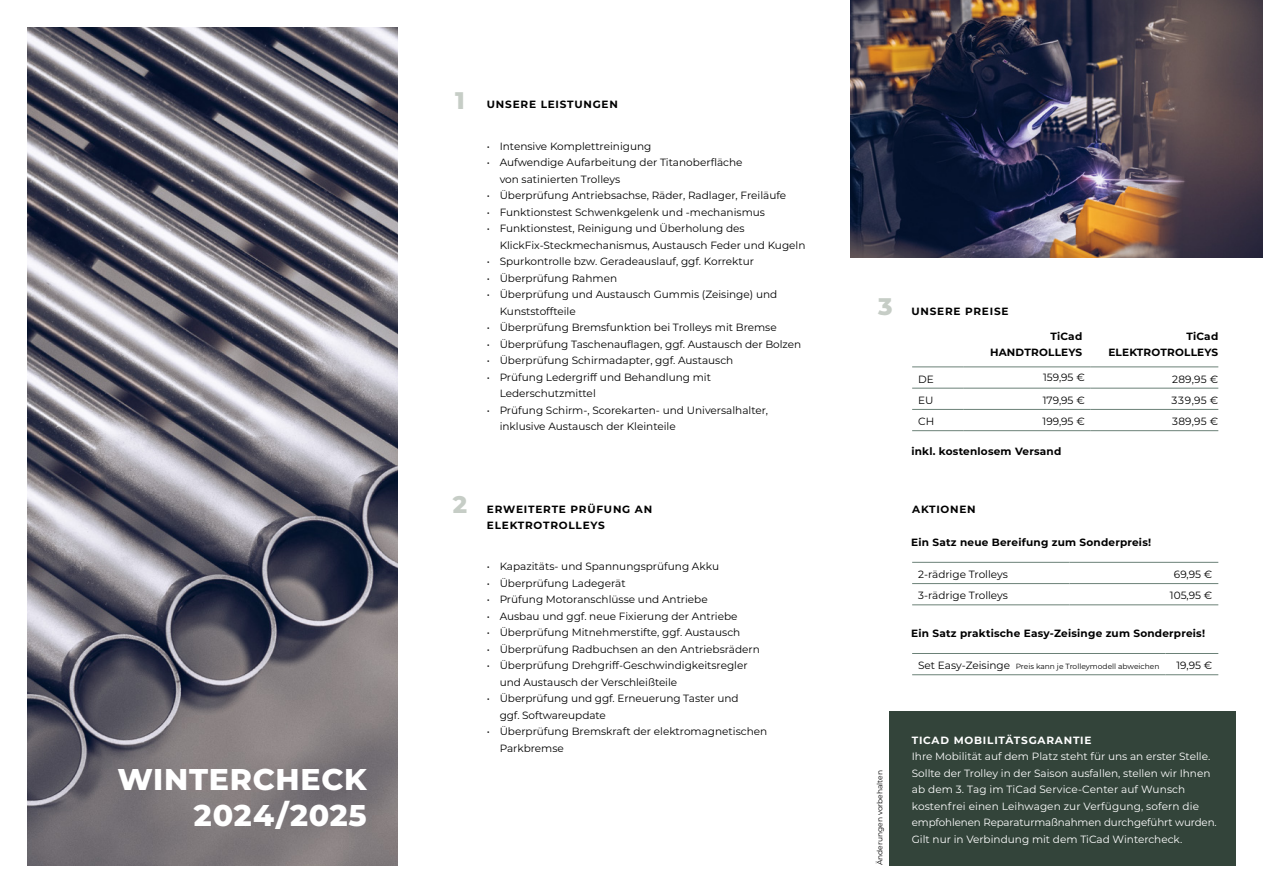
<style>
.page{position:relative;width:1263px;height:893px;background:#fff}
.page>*{position:absolute;margin:0;border:0;box-sizing:border-box;transform-origin:0 0}
.t1{font:800 30px/36px "Montserrat";letter-spacing:.025em;color:#fff;text-align:right}
.t2{font:800 24px "Montserrat";color:#c6cdc6}
.t3{font:10.5px/16.5px "Montserrat";color:#000}
.t4{font:10.5px/16.5px "Montserrat";color:#fff}
.t5{font:700 10.5px/16.5px "Montserrat";letter-spacing:.02em;color:#000;text-align:right}
.t6{font:700 10.5px/16.5px "Montserrat";letter-spacing:.075em;color:#000}
.t7{font:700 10.5px "Montserrat";letter-spacing:.075em;color:#fff}
.t8{font:7.5px "Montserrat";color:#000}
.s1{font-size:10.5px}
</style>
<div class="page">
<img style="left:28px;top:28px;width:370px;height:837px">
<div style="left:889px;top:711px;width:346px;height:154px;background:#33443a"></div>
<hr style="left:912px;top:562px;width:157px;height:1px;background:#6b8177">
<hr style="left:1069px;top:562px;width:149px;height:1px;background:#6b8177">
<hr style="left:912px;top:583px;width:157px;height:1px;background:#6b8177">
<hr style="left:1069px;top:583px;width:149px;height:1px;background:#6b8177">
<hr style="left:912px;top:605px;width:157px;height:1px;background:#6b8177">
<hr style="left:1069px;top:605px;width:149px;height:1px;background:#6b8177">
<hr style="left:912px;top:653px;width:253px;height:1px;background:#6b8177">
<hr style="left:1165px;top:653px;width:53px;height:1px;background:#6b8177">
<hr style="left:912px;top:674px;width:253px;height:1px;background:#6b8177">
<hr style="left:1165px;top:674px;width:53px;height:1px;background:#6b8177">
<hr style="left:912px;top:367px;width:51px;height:1px;background:#6b8177">
<hr style="left:963px;top:367px;width:128px;height:1px;background:#6b8177">
<hr style="left:1091px;top:367px;width:127px;height:1px;background:#6b8177">
<hr style="left:912px;top:388px;width:51px;height:1px;background:#6b8177">
<hr style="left:963px;top:388px;width:128px;height:1px;background:#6b8177">
<hr style="left:1091px;top:388px;width:127px;height:1px;background:#6b8177">
<hr style="left:912px;top:409px;width:51px;height:1px;background:#6b8177">
<hr style="left:963px;top:409px;width:128px;height:1px;background:#6b8177">
<hr style="left:1091px;top:409px;width:127px;height:1px;background:#6b8177">
<hr style="left:912px;top:430px;width:51px;height:1px;background:#6b8177">
<hr style="left:963px;top:430px;width:128px;height:1px;background:#6b8177">
<hr style="left:1091px;top:430px;width:127px;height:1px;background:#6b8177">
<img style="left:850px;top:0;width:413px;height:257px">
<h1 class="t1" style="left:117px;top:760px;width:251px">WINTERCHECK<br>2024/2025</h1>
<h2 class="t2" style="left:455px;top:82px;width:11px">1</h2>
<p class="t6" style="left:487px;top:96px;width:133px">UNSERE LEISTUNGEN</p>
<p class="t3" style="left:487px;top:137px;width:166px">• Intensive Komplettreinigung</p>
<p class="t3" style="left:500px;top:154px;width:244px;text-indent:-13px">• Aufwendige Aufarbeitung der Titanoberfläche von satinierten Trolleys</p>
<p class="t3" style="left:487px;top:187px;width:301px">• Überprüfung Antriebsachse, Räder, Radlager, Freiläufe</p>
<p class="t3" style="left:487px;top:203px;width:280px">• Funktionstest Schwenkgelenk und -mechanismus</p>
<p class="t3" style="left:500px;top:220px;width:307px;text-indent:-13px">• Funktionstest, Reinigung und Überholung des<br>KlickFix-Steckmechanismus, Austausch Feder und Kugeln</p>
<p class="t3" style="left:487px;top:253px;width:269px">• Spurkontrolle bzw. Geradeauslauf, ggf. Korrektur</p>
<p class="t3" style="left:487px;top:269px;width:132px">• Überprüfung Rahmen</p>
<p class="t3" style="left:500px;top:286px;width:279px;text-indent:-13px">• Überprüfung und Austausch Gummis (Zeisinge) und<br>Kunststoffteile</p>
<p class="t3" style="left:487px;top:319px;width:291px">• Überprüfung Bremsfunktion bei Trolleys mit Bremse</p>
<p class="t3" style="left:487px;top:335px;width:316px">• Überprüfung Taschenauflagen, ggf. Austausch der Bolzen</p>
<p class="t3" style="left:487px;top:352px;width:248px">• Überprüfung Schirmadapter, ggf. Austausch</p>
<p class="t3" style="left:500px;top:368px;width:213px;text-indent:-13px">• Prüfung Ledergriff und Behandlung mit<br>Lederschutzmittel</p>
<p class="t3" style="left:500px;top:401px;width:270px;text-indent:-13px">• Prüfung Schirm-, Scorekarten- und Universalhalter, inklusive Austausch der Kleinteile</p>
<h2 class="t2" style="left:453px;top:487px;width:16px">2</h2>
<p class="t6" style="left:487px;top:500px;width:167px">ERWEITERTE PRÜFUNG AN<br>ELEKTROTROLLEYS</p>
<p class="t3" style="left:487px;top:558px;width:234px">• Kapazitäts- und Spannungsprüfung Akku</p>
<p class="t3" style="left:487px;top:575px;width:140px">• Überprüfung Ladegerät</p>
<p class="t3" style="left:487px;top:591px;width:222px">• Prüfung Motoranschlüsse und Antriebe</p>
<p class="t3" style="left:487px;top:608px;width:252px">• Ausbau und ggf. neue Fixierung der Antriebe</p>
<p class="t3" style="left:487px;top:624px;width:255px">• Überprüfung Mitnehmerstifte, ggf. Austausch</p>
<p class="t3" style="left:487px;top:641px;width:274px">• Überprüfung Radbuchsen an den Antriebsrädern</p>
<p class="t3" style="left:500px;top:657px;width:249px;text-indent:-13px">• Überprüfung Drehgriff-Geschwindigkeitsregler und Austausch der Verschleißteile</p>
<p class="t3" style="left:500px;top:690px;width:240px;text-indent:-13px">• Überprüfung und ggf. Erneuerung Taster und ggf. Softwareupdate</p>
<p class="t3" style="left:500px;top:723px;width:269px;text-indent:-13px">• Überprüfung Bremskraft der elektromagnetischen<br>Parkbremse</p>
<h2 class="t2" style="left:878px;top:289px;width:16px">3</h2>
<p class="t6" style="left:911px;top:302px;width:99px">UNSERE PREISE</p>
<p class="t5" style="left:990px;top:327px;width:94px">TiCad<br>HANDTROLLEYS</p>
<p class="t5" style="left:1108px;top:327px;width:111px">TiCad<br>ELEKTROTROLLEYS</p>
<p class="t3" style="left:918px;top:370px;width:17px">DE</p>
<p class="t3" style="left:1043px;top:368px;width:43px">159,95 €</p>
<p class="t3" style="left:1172px;top:370px;width:48px">289,95 €</p>
<p class="t3" style="left:918px;top:391px;width:17px">EU</p>
<p class="t3" style="left:1043px;top:391px;width:43px">179,95 €</p>
<p class="t3" style="left:1171px;top:391px;width:48px">339,95 €</p>
<p class="t3" style="left:918px;top:413px;width:18px">CH</p>
<p class="t3" style="left:1042px;top:413px;width:44px">199,95 €</p>
<p class="t3" style="left:1172px;top:413px;width:48px">389,95 €</p>
<p class="t5" style="left:911px;top:443px;width:151px">inkl. kostenlosem Versand</p>
<p class="t6" style="left:912px;top:500px;width:65px">AKTIONEN</p>
<p class="t5" style="left:911px;top:533px;width:241px">Ein Satz neue Bereifung zum Sonderpreis!</p>
<p class="t3" style="left:918px;top:566px;width:91px">2-rädrige Trolleys</p>
<p class="t3" style="left:1174px;top:566px;width:40px">69,95 €</p>
<p class="t3" style="left:918px;top:587px;width:91px">3-rädrige Trolleys</p>
<p class="t3" style="left:1170px;top:587px;width:44px">105,95 €</p>
<p class="t5" style="left:911px;top:624px;width:295px">Ein Satz praktische Easy-Zeisinge zum Sonderpreis!</p>
<p class="t8" style="left:918px;top:661px;width:243px"><span class="s1">Set Easy-Zeisinge</span> Preis kann je Trolleymodell abweichen</p>
<p class="t3" style="left:1176px;top:657px;width:37px">19,95 €</p>
<p class="t8" style="left:874px;top:865px;width:97px;rotate:-90deg">Änderungen vorbehalten</p>
<p class="t7" style="left:912px;top:732px;width:181px">TICAD MOBILITÄTSGARANTIE</p>
<p class="t4" style="left:912px;top:748px;width:306px">Ihre Mobilität auf dem Platz steht für uns an erster Stelle.<br>Sollte der Trolley in der Saison ausfallen, stellen wir Ihnen ab dem 3. Tag im TiCad Service-Center auf Wunsch kostenfrei einen Leihwagen zur Verfügung, sofern die empfohlenen Reparaturmaßnahmen durchgeführt wurden.<br>Gilt nur in Verbindung mit dem TiCad Wintercheck.</p>
</div>
